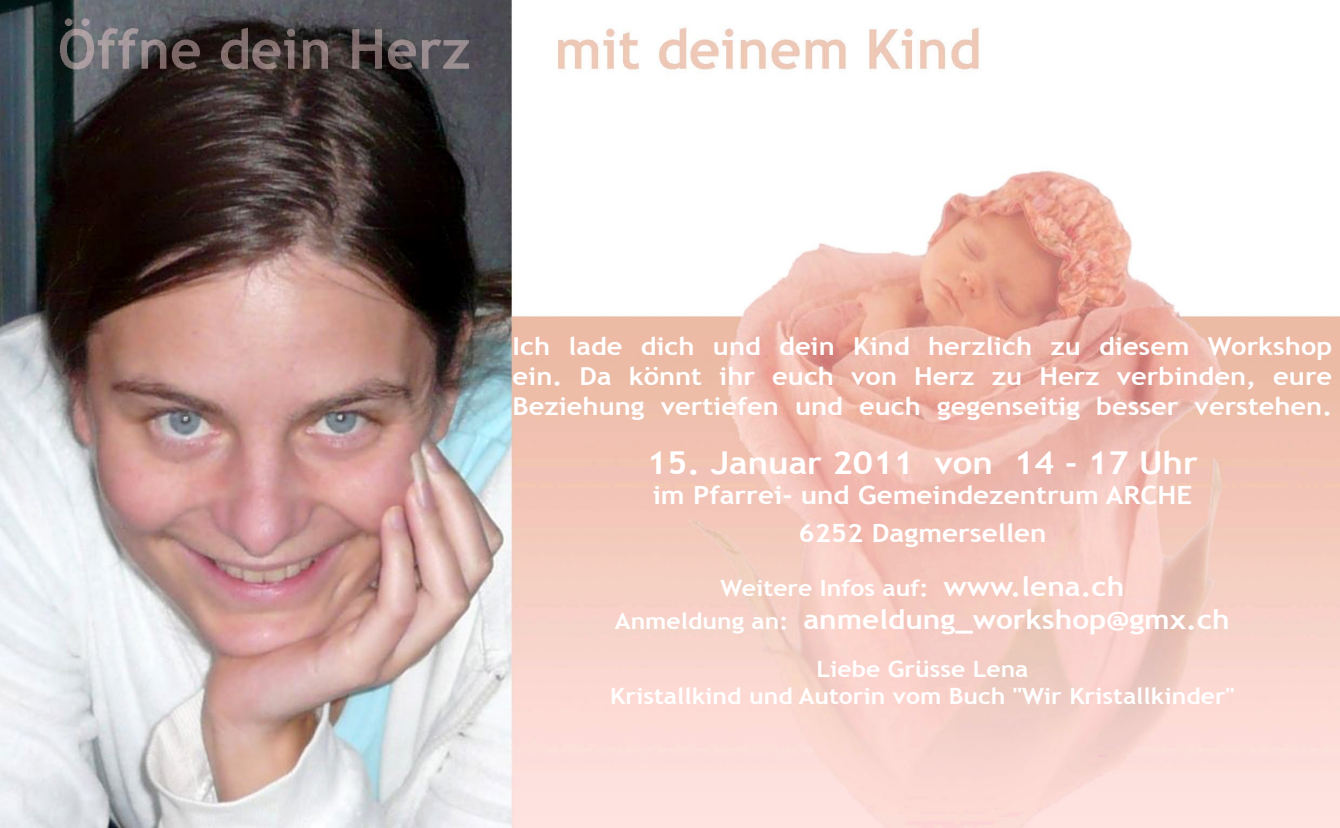
<style>
.page{position:relative;width:1340px;height:828px;background:#fff}
.page>*{position:absolute;margin:0;border:0;box-sizing:border-box;transform-origin:0 0}
.t1{font:700 31.5px "Trebuchet MS";color:#fff;scale:1.1 1}
.t2{font:700 27px "Trebuchet MS";color:#fff;scale:1.1 1}
.t3{font:700 25.2px "Trebuchet MS";color:#fff;scale:1.1 1}
.t4{font:700 24.75px/29.7px "Trebuchet MS";color:#fff;text-align:justify;scale:1.1 1}
.t5{font:700 22.5px "Trebuchet MS";color:#fff;scale:1.1 1}
.s1{font-size:27px}
.s2{font-size:22.5px}
</style>
<div class="page">
<img style="left:0;top:0;width:1339px;height:828px">
<p class="t4" style="left:512px;top:332px;width:746px">Ich lade dich und dein Kind herzlich zu diesem Workshop ein. Da könnt ihr euch von Herz zu Herz verbinden, eure Beziehung vertiefen und euch gegenseitig besser verstehen.</p>
<p class="t1" style="left:647px;top:443px;width:502px">15. Januar 2011 von 14 - 17 Uhr</p>
<p class="t3" style="left:652px;top:480px;width:492px">im Pfarrei- und Gemeindezentrum ARCHE</p>
<p class="t3" style="left:798px;top:517px;width:227px">6252 Dagmersellen</p>
<p class="t5" style="left:720px;top:574px;width:369px">Weitere Infos auf: <span class="s1">www.lena.ch</span></p>
<p class="t2" style="left:615px;top:602px;width:560px"><span class="s2">Anmeldung an:</span> anmeldung_workshop@gmx.ch</p>
<p class="t5" style="left:816px;top:655px;width:194px">Liebe Grüsse Lena</p>
<p class="t5" style="left:610px;top:682px;width:569px">Kristallkind und Autorin vom Buch "Wir Kristallkinder"</p>
</div>
